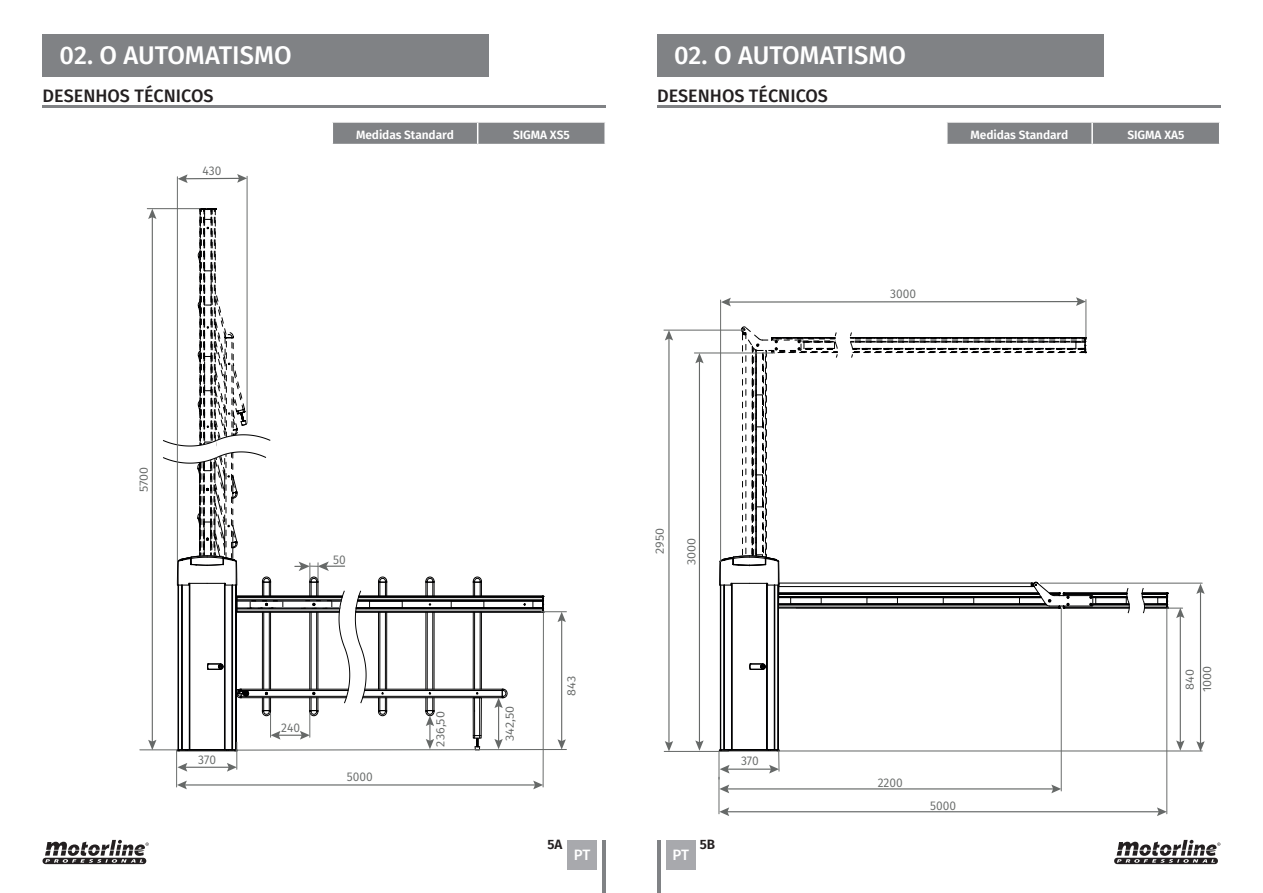
<style>
.page{position:relative;width:1263px;height:893px;background:#fff}
.page>*{position:absolute;margin:0;border:0;box-sizing:border-box;transform-origin:0 0}
.t1{font:500 25.5px "Fira Sans";letter-spacing:-.005em;color:#fff}
.t2{font:500 18px "Fira Sans";color:#231f20}
.t3{font:500 15px "Fira Sans";color:#fff}
.t4{font:600 13.5px "Fira Sans";color:#231f20}
.t5{font:12.6px "Fira Sans";color:#666968;scale:.95 1}
.t6{font:600 12px "Fira Sans";letter-spacing:-.01em;color:#fff}
.t7{font:12px/17.4px "Fira Sans";color:#666968;scale:1.05 1}
</style>
<div class="page">
<div style="left:657px;top:34px;width:446px;height:43px;background:#808285"></div>
<div style="left:43px;top:34px;width:446px;height:43px;background:#808285"></div>
<hr style="left:43px;top:105px;width:563px;height:3px;background:#808285">
<hr style="left:657px;top:105px;width:563px;height:3px;background:#808285">
<svg style="left:1126px;top:588px;width:3px;height:26px"></svg>
<hr style="left:1093px;top:597px;width:34px;height:1px;background:#000001">
<hr style="left:1093px;top:604px;width:36px;height:1px;background:#000001">
<hr style="left:1093px;top:605px;width:36px;height:1px;background:#000001">
<hr style="left:1093px;top:596px;width:34px;height:1px;background:#000001">
<hr style="left:1064px;top:594px;width:63px;height:1px;background:#000001">
<hr style="left:1064px;top:607px;width:65px;height:1px;background:#000001">
<hr style="left:1064px;top:608px;width:65px;height:1px;background:#000001">
<hr style="left:1064px;top:593px;width:63px;height:1px;background:#000001">
<hr style="left:1040px;top:583px;width:162px;height:1px;background:#666968">
<svg style="left:719px;top:326px;width:377px;height:453px"></svg>
<hr style="left:1180px;top:615px;width:1px;height:129px;background:#666968">
<svg style="left:1176px;top:740px;width:8px;height:11px"></svg>
<svg style="left:1142px;top:588px;width:42px;height:30px"></svg>
<hr style="left:778px;top:751px;width:424px;height:1px;background:#666968">
<hr style="left:1200px;top:591px;width:1px;height:153px;background:#666968">
<svg style="left:1196px;top:741px;width:9px;height:11px"></svg>
<svg style="left:1196px;top:584px;width:9px;height:10px"></svg>
<hr style="left:147px;top:208px;width:53px;height:1px;background:#666968">
<hr style="left:152px;top:216px;width:1px;height:527px;background:#666968">
<svg style="left:148px;top:740px;width:8px;height:10px"></svg>
<svg style="left:148px;top:209px;width:8px;height:10px"></svg>
<hr style="left:140px;top:750px;width:37px;height:1px;background:#666968">
<hr style="left:177px;top:177px;width:1px;height:384px;background:#666968">
<hr style="left:247px;top:176px;width:1px;height:247px;background:#666968">
<hr style="left:184px;top:178px;width:56px;height:1px;background:#666968">
<svg style="left:237px;top:174px;width:10px;height:9px"></svg>
<svg style="left:178px;top:174px;width:10px;height:9px"></svg>
<hr style="left:664px;top:330px;width:80px;height:1px;background:#666968">
<hr style="left:668px;top:337px;width:1px;height:407px;background:#666968">
<svg style="left:665px;top:741px;width:8px;height:10px"></svg>
<svg style="left:665px;top:330px;width:8px;height:10px"></svg>
<hr style="left:664px;top:751px;width:65px;height:1px;background:#666968">
<hr style="left:720px;top:300px;width:1px;height:262px;background:#666968">
<hr style="left:1086px;top:300px;width:1px;height:37px;background:#666968">
<svg style="left:721px;top:297px;width:365px;height:9px"></svg>
<hr style="left:694px;top:353px;width:81px;height:1px;background:#666968">
<hr style="left:699px;top:360px;width:1px;height:384px;background:#666968">
<svg style="left:695px;top:740px;width:9px;height:11px"></svg>
<svg style="left:695px;top:353px;width:9px;height:10px"></svg>
<hr style="left:719px;top:777px;width:1px;height:37px;background:#666968">
<hr style="left:1166px;top:608px;width:1px;height:206px;background:#666968">
<hr style="left:726px;top:811px;width:434px;height:1px;background:#666968">
<svg style="left:1157px;top:807px;width:10px;height:9px"></svg>
<svg style="left:719px;top:807px;width:10px;height:9px"></svg>
<hr style="left:1061px;top:608px;width:1px;height:183px;background:#666968">
<hr style="left:726px;top:788px;width:328px;height:1px;background:#666968">
<svg style="left:1051px;top:785px;width:10px;height:8px"></svg>
<svg style="left:719px;top:785px;width:10px;height:8px"></svg>
<hr style="left:176px;top:750px;width:1px;height:37px;background:#666968">
<hr style="left:543px;top:613px;width:1px;height:174px;background:#666968">
<hr style="left:184px;top:784px;width:352px;height:1px;background:#666968">
<svg style="left:533px;top:781px;width:10px;height:8px"></svg>
<svg style="left:177px;top:781px;width:10px;height:8px"></svg>
<svg style="left:163px;top:208px;width:404px;height:564px"></svg>
<div style="left:666px;top:840px;width:30px;height:29px;background:#a8a9ad"></div>
<div style="left:567px;top:840px;width:30px;height:29px;background:#a8a9ad"></div>
<hr style="left:603px;top:840px;width:3px;height:53px;background:#808285">
<hr style="left:657px;top:840px;width:3px;height:53px;background:#808285">
<svg style="left:332px;top:122px;width:273px;height:22px;background:#86888a"></svg>
<hr style="left:604px;top:123px;width:2px;height:21px;background:#fff">
<svg style="left:947px;top:122px;width:273px;height:22px;background:#86888b"></svg>
<svg style="left:1114px;top:840px;width:106px;height:24px"></svg>
<svg style="left:43px;top:840px;width:106px;height:24px"></svg>
<p class="t1" style="left:60px;top:35px;width:234px">02. O AUTOMATISMO</p>
<p class="t2" style="left:43px;top:81px;width:172px">DESENHOS TÉCNICOS</p>
<p class="t5" style="left:203px;top:161px;width:21px">430</p>
<p class="t1" style="left:674px;top:35px;width:234px">02. O AUTOMATISMO</p>
<p class="t2" style="left:657px;top:81px;width:172px">DESENHOS TÉCNICOS</p>
<p class="t6" style="left:356px;top:125px;width:99px">Medidas Standard</p>
<p class="t6" style="left:513px;top:125px;width:58px">SIGMA XS5</p>
<p class="t6" style="left:970px;top:125px;width:99px">Medidas Standard</p>
<p class="t6" style="left:1127px;top:125px;width:58px">SIGMA XA5</p>
<p class="t5" style="left:890px;top:284px;width:29px">3000</p>
<p class="t7" style="left:135px;top:492px;width:26px;rotate:-90deg">5700</p>
<p class="t5" style="left:198px;top:750px;width:20px">370</p>
<p class="t5" style="left:333px;top:550px;width:15px">50</p>
<p class="t5" style="left:281px;top:718px;width:21px">240</p>
<p class="t5" style="left:347px;top:768px;width:29px">5000</p>
<p class="t7" style="left:431px;top:746px;width:35px;rotate:-90deg">236,50</p>
<p class="t7" style="left:651px;top:554px;width:26px;rotate:-90deg">2950</p>
<p class="t7" style="left:682px;top:565px;width:27px;rotate:-90deg">3000</p>
<p class="t7" style="left:501px;top:741px;width:35px;rotate:-90deg">342,50</p>
<p class="t7" style="left:562px;top:696px;width:20px;rotate:-90deg">843</p>
<p class="t5" style="left:741px;top:751px;width:20px">370</p>
<p class="t4" style="left:547px;top:833px;width:17px">5A</p>
<p class="t4" style="left:700px;top:833px;width:17px">5B</p>
<p class="t3" style="left:574px;top:843px;width:18px">PT</p>
<p class="t3" style="left:672px;top:843px;width:18px">PT</p>
<p class="t5" style="left:878px;top:773px;width:28px">2200</p>
<p class="t5" style="left:930px;top:796px;width:29px">5000</p>
<p class="t7" style="left:1180px;top:692px;width:27px;rotate:-90deg">840<br>1000</p>
</div>
